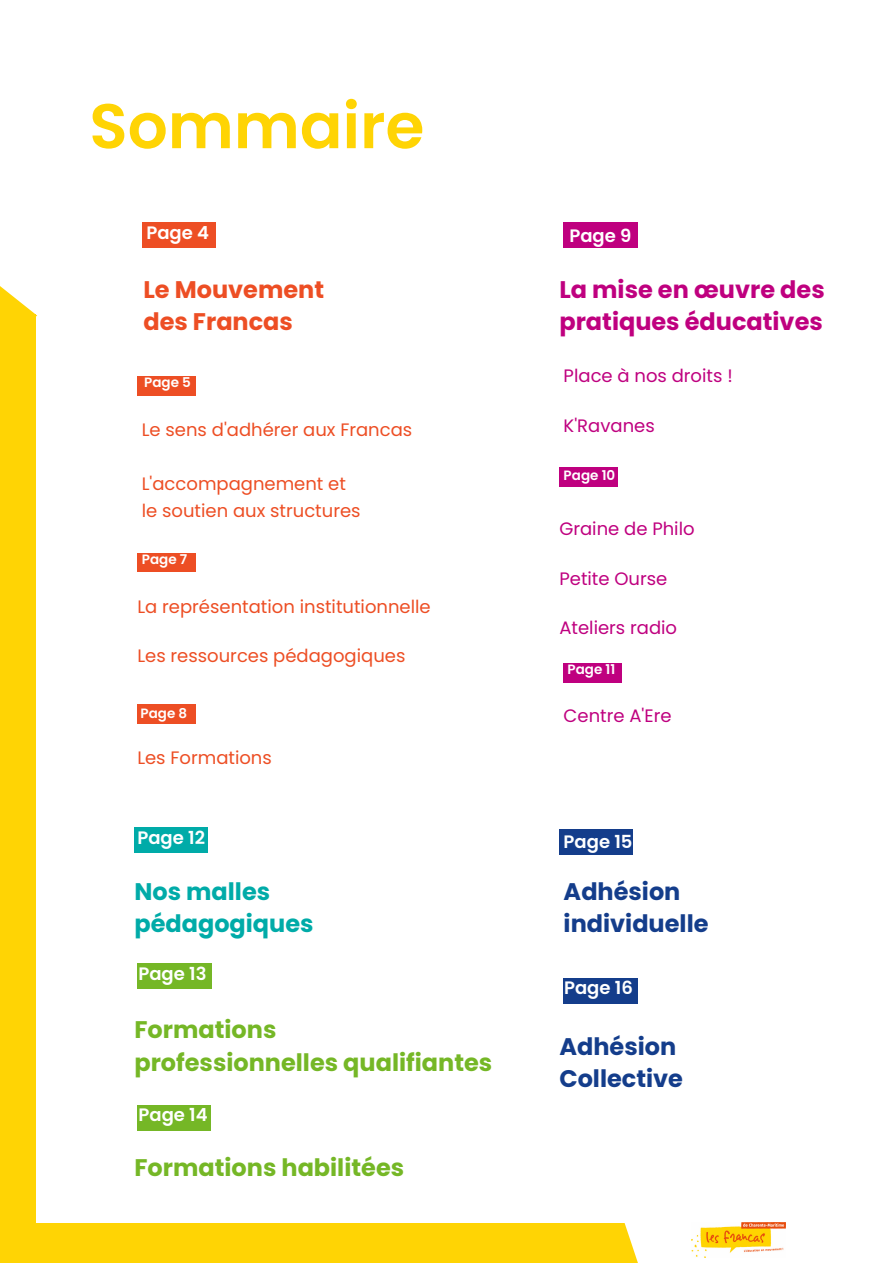
<style>
.page{position:relative;width:893px;height:1264px;background:#fff}
.page>*{position:absolute;margin:0;border:0;box-sizing:border-box;transform-origin:0 0}
.t1{font:600 63px "Poppins";color:#ffd404}
.t2{font:700 24px/32.5px "Poppins";color:#75b726}
.t3{font:700 24px/32.5px "Poppins";color:#143d8b}
.t4{font:700 24px/32.5px "Poppins";color:#bf007f}
.t5{font:700 24px/32.5px "Poppins";color:#ed4e24}
.t6{font:700 24px/32.5px "Poppins";color:#00aba8}
.t7{font:18px/27px "Poppins";color:#ed4e24}
.t8{font:18px "Poppins";color:#bf007f}
.t9{font:600 18px "Poppins";color:#fff}
.t10{font:600 18px "Poppins";letter-spacing:-.55em;color:#fff}
.t11{font:600 13.5px "Poppins";color:#fff}
</style>
<div class="page">
<div style="left:0;top:314px;width:36px;height:948px;background:#ffd404"></div>
<svg style="left:0;top:286px;width:37px;height:31px"></svg>
<img style="left:691px;top:1222px;width:94px;height:35px">
<div style="left:0;top:1222px;width:691px;height:40px;background:#ffd404"></div>
<div style="left:142px;top:222px;width:73px;height:25px;background:#ed4e24"></div>
<div style="left:137px;top:376px;width:59px;height:19px;background:#ed4e24"></div>
<div style="left:137px;top:552px;width:59px;height:20px;background:#ed4e24"></div>
<div style="left:137px;top:704px;width:59px;height:19px;background:#ed4e24"></div>
<div style="left:563px;top:222px;width:74px;height:25px;background:#bf007f"></div>
<div style="left:559px;top:467px;width:59px;height:19px;background:#bf007f"></div>
<div style="left:563px;top:663px;width:59px;height:19px;background:#bf007f"></div>
<div style="left:134px;top:827px;width:74px;height:25px;background:#00aba8"></div>
<div style="left:137px;top:963px;width:74px;height:25px;background:#75b726"></div>
<div style="left:559px;top:829px;width:74px;height:25px;background:#143d8b"></div>
<div style="left:137px;top:1105px;width:74px;height:25px;background:#75b726"></div>
<div style="left:563px;top:978px;width:74px;height:25px;background:#143d8b"></div>
<h1 class="t1" style="left:89px;top:82px;width:336px">Sommaire</h1>
<p class="t9" style="left:146px;top:220px;width:64px">Page 4</p>
<h2 class="t5" style="left:143px;top:273px;width:182px">Le Mouvement des Francas</h2>
<p class="t11" style="left:144px;top:373px;width:48px">Page 5</p>
<p class="t7" style="left:142px;top:416px;width:272px">Le sens d'adhérer aux Francas</p>
<p class="t7" style="left:142px;top:470px;width:220px">L'accompagnement et le soutien aux structures</p>
<p class="t11" style="left:142px;top:549px;width:47px">Page 7</p>
<p class="t7" style="left:137px;top:593px;width:295px">La représentation institutionnelle</p>
<p class="t7" style="left:137px;top:642px;width:269px">Les ressources pédagogiques</p>
<p class="t11" style="left:140px;top:703px;width:48px">Page 8</p>
<p class="t7" style="left:137px;top:744px;width:136px">Les Formations</p>
<p class="t9" style="left:137px;top:824px;width:69px">Page 12</p>
<h2 class="t6" style="left:134px;top:874px;width:181px">Nos malles pédagogiques</h2>
<p class="t9" style="left:138px;top:960px;width:69px">Page 13</p>
<h2 class="t2" style="left:134px;top:1013px;width:359px">Formations<br>professionnelles qualifiantes</h2>
<p class="t10" style="left:137px;top:1101px;width:72px">PP aa gg ee 11 14</p>
<h2 class="t2" style="left:134px;top:1151px;width:271px">Formations habilitées</h2>
<p class="t9" style="left:569px;top:223px;width:63px">Page 9</p>
<h2 class="t4" style="left:559px;top:273px;width:267px">La mise en œuvre des pratiques éducatives</h2>
<p class="t8" style="left:563px;top:363px;width:170px">Place à nos droits !</p>
<p class="t8" style="left:563px;top:413px;width:93px">K'Ravanes</p>
<p class="t11" style="left:563px;top:466px;width:53px">Page 10</p>
<p class="t8" style="left:559px;top:516px;width:137px">Graine de Philo</p>
<p class="t8" style="left:559px;top:566px;width:109px">Petite Ourse</p>
<p class="t8" style="left:559px;top:615px;width:119px">Ateliers radio</p>
<p class="t11" style="left:567px;top:660px;width:49px">Page 11</p>
<p class="t8" style="left:563px;top:703px;width:109px">Centre A'Ere</p>
<p class="t9" style="left:563px;top:828px;width:70px">Page 15</p>
<h2 class="t3" style="left:563px;top:874px;width:146px">Adhésion individuelle</h2>
<p class="t9" style="left:564px;top:975px;width:70px">Page 16</p>
<h2 class="t3" style="left:559px;top:1030px;width:125px">Adhésion<br>Collective</h2>
</div>
